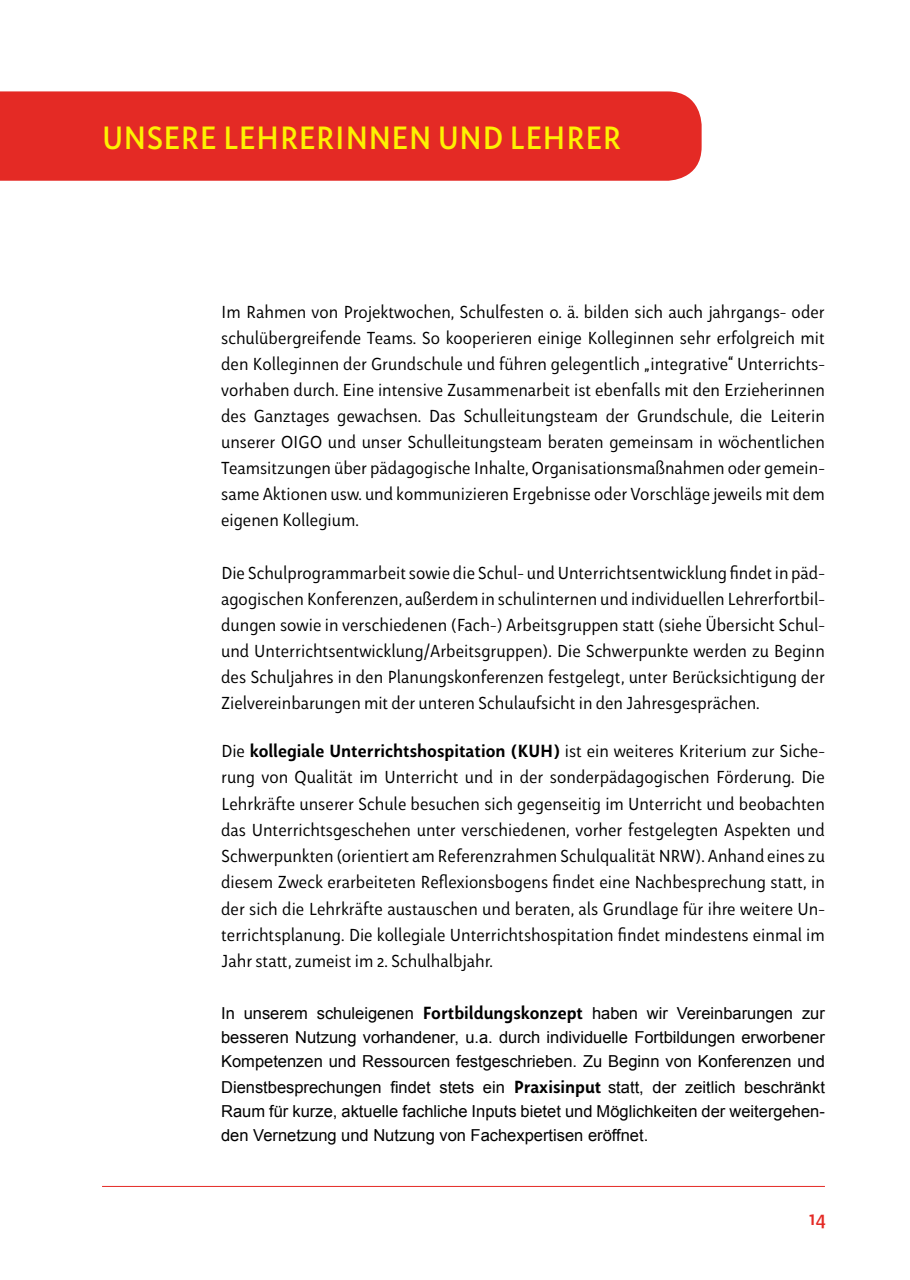
<style>
.page{position:relative;width:910px;height:1280px;background:#fff}
.page>*{position:absolute;margin:0;border:0;box-sizing:border-box;transform-origin:0 0}
.t1{font:33px "Aromo";color:#fdf202}
.t2{font:21px "Aromo";color:#e42a25}
.t3{font:300 18px/26.1px "Aromo";color:#000;text-align:justify}
.t4{font:700 17.7px "Aromo";color:#000}
.t5{font:16.5px/24px "Arial";color:#000;text-align:justify}
.s1{font-weight:300;font-size:18px}
.s2{font-family:"Aromo";font-weight:700;font-size:17.7px}
</style>
<div class="page">
<hr style="left:102px;top:1186px;width:723px;height:1px;background:#e42a25">
<div style="left:0;top:91px;width:702px;height:90px;background:#e42a25"></div>
<h1 class="t1" style="left:102px;top:117px;width:521px">UNSERE LEHRERINNEN UND LEHRER</h1>
<p class="t3" style="left:221px;top:298px;width:605px">Im Rahmen von Projektwochen, Schulfesten o. ä. bilden sich auch jahrgangs- oder schulübergreifende Teams. So kooperieren einige Kolleginnen sehr erfolgreich mit den Kolleginnen der Grundschule und führen gelegentlich „integrative“ Unterrichts&shy;vorhaben durch. Eine intensive Zusammenarbeit ist ebenfalls mit den Erzieherinnen des Ganztages gewachsen. Das Schulleitungsteam der Grundschule, die Leiterin unserer OIGO und unser Schulleitungsteam beraten gemeinsam in wöchentlichen Teamsitzungen über pädagogische Inhalte, Organisationsmaßnahmen oder gemein&shy;same Aktionen usw. und kommunizieren Ergebnisse oder Vorschläge jeweils mit dem eigenen Kollegium.</p>
<p class="t3" style="left:221px;top:559px;width:605px">Die Schulprogrammarbeit sowie die Schul- und Unterrichtsentwicklung findet in päd&shy;agogischen Konferenzen, außerdem in schulinternen und individuellen Lehrerfortbil&shy;dungen sowie in verschiedenen (Fach-) Arbeitsgruppen statt (siehe Übersicht Schul&shy;und Unterrichtsentwicklung/Arbeitsgruppen). Die Schwerpunkte werden zu Beginn des Schuljahres in den Planungskonferenzen festgelegt, unter Berücksichtigung der Zielvereinbarungen mit der unteren Schulaufsicht in den Jahresgesprächen.</p>
<p class="t4" style="left:221px;top:739px;width:605px"><span class="s1">Die</span> kollegiale Unterrichtshospitation (KUH) <span class="s1">ist ein weiteres Kriterium zur Siche-</span></p>
<p class="t3" style="left:221px;top:764px;width:605px">rung von Qualität im Unterricht und in der sonderpädagogischen Förderung. Die Lehrkräfte unserer Schule besuchen sich gegenseitig im Unterricht und beobachten das Unterrichtsgeschehen unter verschiedenen, vorher festgelegten Aspekten und Schwerpunkten (orientiert am Referenzrahmen Schulqualität NRW). Anhand eines zu diesem Zweck erarbeiteten Reflexionsbogens findet eine Nachbesprechung statt, in der sich die Lehrkräfte austauschen und beraten, als Grundlage für ihre weitere Un&shy;terrichtsplanung. Die kollegiale Unterrichtshospitation findet mindestens einmal im Jahr statt, zumeist im 2. Schulhalbjahr.</p>
<p class="t5" style="left:221px;top:1001px;width:605px">In unserem schuleigenen <span class="s2">Fortbildungskonzept</span> haben wir Vereinbarungen zur besseren Nutzung vorhandener, u.a. durch individuelle Fortbildungen erworbener Kompetenzen und Ressourcen festgeschrieben. Zu Beginn von Konferenzen und</p>
<p class="t5" style="left:221px;top:1075px;width:605px">Dienstbesprechungen findet stets ein <span class="s2">Praxisinput</span> statt, der zeitlich beschränkt Raum für kurze, aktuelle fachliche Inputs bietet und Möglichkeiten der weitergehen&shy;den Vernetzung und Nutzung von Fachexpertisen eröffnet.</p>
<p class="t2" style="left:809px;top:1204px;width:18px">14</p>
</div>
